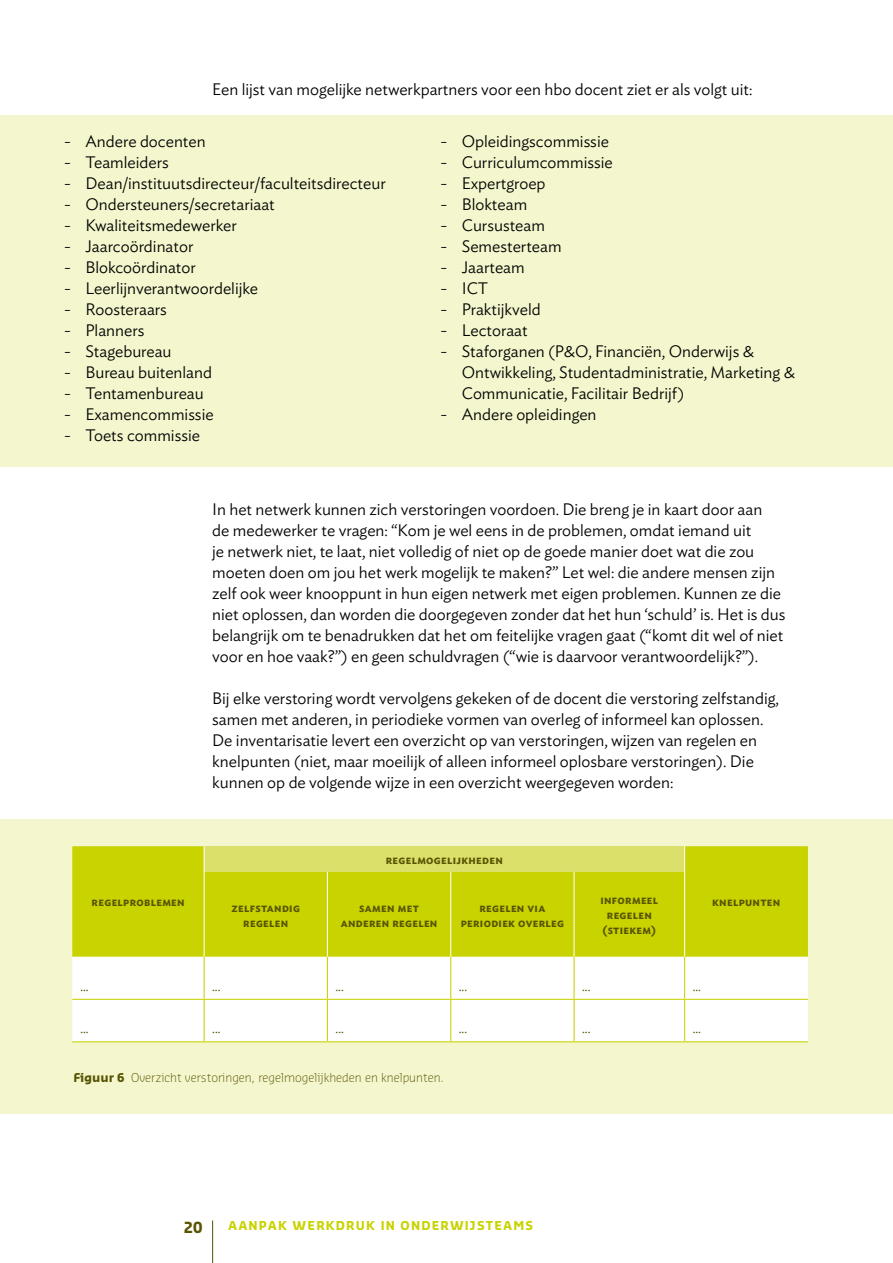
<style>
.page{position:relative;width:893px;height:1263px;background:#fff}
.page>*{position:absolute;margin:0;border:0;box-sizing:border-box;transform-origin:0 0}
.t1{font:300 16.5px/21px "Ideal Sans";color:#000}
.t2{font:700 15px "Sansa Pro";color:#595403}
.t3{font:600 12px/15px "Ideal Sans";letter-spacing:.025em;color:#595403;text-align:center}
.t4{font:300 12px "Sansa Pro";color:#595403}
.t5{font:12px "Ideal Sans";color:#595403}
.t6{font:700 12px "Sansa Pro";letter-spacing:.1em;color:#c8d300}
.s1{font-weight:700}
</style>
<div class="page">
<div style="left:0;top:819px;width:893px;height:294px;background:#f4f6cd"></div>
<div style="left:0;top:116px;width:893px;height:350px;background:#f4f6cd"></div>
<hr style="left:212px;top:1220px;width:1px;height:43px;background:#595403">
<div style="left:72px;top:846px;width:736px;height:111px;background:#c8d300"></div>
<div style="left:204px;top:846px;width:481px;height:26px;background:#dae069"></div>
<div style="left:72px;top:957px;width:736px;height:84px;background:#fff"></div>
<svg style="left:204px;top:846px;width:1px;height:26px"></svg>
<hr style="left:204px;top:872px;width:1px;height:85px;background:#fff">
<hr style="left:327px;top:872px;width:1px;height:85px;background:#fff">
<hr style="left:450px;top:872px;width:1px;height:85px;background:#fff">
<hr style="left:573px;top:872px;width:2px;height:85px;background:#fff">
<hr style="left:684px;top:872px;width:1px;height:85px;background:#fff">
<svg style="left:684px;top:846px;width:1px;height:26px"></svg>
<hr style="left:72px;top:999px;width:132px;height:1px;background:#c8d300">
<hr style="left:204px;top:999px;width:123px;height:1px;background:#c8d300">
<hr style="left:327px;top:999px;width:124px;height:1px;background:#c8d300">
<hr style="left:451px;top:999px;width:123px;height:1px;background:#c8d300">
<hr style="left:574px;top:999px;width:111px;height:1px;background:#c8d300">
<hr style="left:685px;top:999px;width:123px;height:1px;background:#c8d300">
<hr style="left:72px;top:1041px;width:132px;height:1px;background:#c8d300">
<hr style="left:204px;top:1041px;width:123px;height:1px;background:#c8d300">
<hr style="left:327px;top:1041px;width:124px;height:1px;background:#c8d300">
<hr style="left:451px;top:1041px;width:123px;height:1px;background:#c8d300">
<hr style="left:574px;top:1041px;width:111px;height:1px;background:#c8d300">
<hr style="left:685px;top:1041px;width:123px;height:1px;background:#c8d300">
<hr style="left:204px;top:957px;width:1px;height:42px;background:#c8d300">
<hr style="left:327px;top:957px;width:1px;height:42px;background:#c8d300">
<hr style="left:450px;top:957px;width:1px;height:42px;background:#c8d300">
<hr style="left:573px;top:957px;width:2px;height:42px;background:#c8d300">
<hr style="left:684px;top:957px;width:1px;height:42px;background:#c8d300">
<hr style="left:204px;top:1000px;width:1px;height:41px;background:#c8d300">
<hr style="left:327px;top:1000px;width:1px;height:41px;background:#c8d300">
<hr style="left:450px;top:1000px;width:1px;height:41px;background:#c8d300">
<hr style="left:573px;top:1000px;width:2px;height:41px;background:#c8d300">
<hr style="left:684px;top:1000px;width:1px;height:41px;background:#c8d300">
<p class="t1" style="left:212px;top:77px;width:542px">Een lijst van mogelijke netwerkpartners voor een hbo docent ziet er als volgt uit:</p>
<p class="t1" style="left:64px;top:129px;width:143px">- Andere docenten</p>
<p class="t1" style="left:64px;top:150px;width:106px">- Teamleiders</p>
<p class="t1" style="left:64px;top:171px;width:323px">- Dean/instituutsdirecteur/faculteitsdirecteur</p>
<p class="t1" style="left:64px;top:192px;width:212px">- Ondersteuners/secretariaat</p>
<p class="t1" style="left:64px;top:213px;width:174px">- Kwaliteitsmedewerker</p>
<p class="t1" style="left:64px;top:234px;width:131px">- Jaarcoördinator</p>
<p class="t1" style="left:64px;top:255px;width:133px">- Blokcoördinator</p>
<p class="t1" style="left:64px;top:276px;width:195px">- Leerlijnverantwoordelijke</p>
<p class="t1" style="left:64px;top:297px;width:104px">- Roosteraars</p>
<p class="t1" style="left:64px;top:318px;width:82px">- Planners</p>
<p class="t1" style="left:64px;top:339px;width:109px">- Stagebureau</p>
<p class="t1" style="left:64px;top:360px;width:149px">- Bureau buitenland</p>
<p class="t1" style="left:64px;top:381px;width:141px">- Tentamenbureau</p>
<p class="t1" style="left:64px;top:402px;width:151px">- Examencommissie</p>
<p class="t1" style="left:64px;top:423px;width:137px">- Toets commissie</p>
<p class="t1" style="left:441px;top:129px;width:170px">- Opleidingscommissie</p>
<p class="t1" style="left:441px;top:150px;width:174px">- Curriculumcommissie</p>
<p class="t1" style="left:441px;top:171px;width:107px">- Expertgroep</p>
<p class="t1" style="left:441px;top:192px;width:88px">- Blokteam</p>
<p class="t1" style="left:441px;top:213px;width:106px">- Cursusteam</p>
<p class="t1" style="left:441px;top:234px;width:123px">- Semesterteam</p>
<p class="t1" style="left:441px;top:255px;width:86px">- Jaarteam</p>
<p class="t1" style="left:441px;top:276px;width:49px">- ICT</p>
<p class="t1" style="left:441px;top:297px;width:102px">- Praktijkveld</p>
<p class="t1" style="left:441px;top:318px;width:89px">- Lectoraat</p>
<p class="t1" style="left:462px;top:339px;width:335px;text-indent:-21px">- Staforganen (P&amp;O, Financiën, Onderwijs &amp;<br>Ontwikkeling, Studentadministratie, Marketing &amp;<br>Communicatie, Facilitair Bedrijf)</p>
<p class="t1" style="left:441px;top:402px;width:158px">- Andere opleidingen</p>
<p class="t1" style="left:212px;top:497px;width:575px">In het netwerk kunnen zich verstoringen voordoen. Die breng je in kaart door aan<br>de medewerker te vragen: “Kom je wel eens in de problemen, omdat iemand uit<br>je netwerk niet, te laat, niet volledig of niet op de goede manier doet wat die zou moeten doen om jou het werk mogelijk te maken?” Let wel: die andere mensen zijn zelf ook weer knooppunt in hun eigen netwerk met eigen problemen. Kunnen ze die niet oplossen, dan worden die doorgegeven zonder dat het hun ‘schuld’ is. Het is dus belangrijk om te benadrukken dat het om feitelijke vragen gaat (“komt dit wel of niet voor en hoe vaak?”) en geen schuldvragen (“wie is daarvoor verantwoordelijk?”).</p>
<p class="t1" style="left:212px;top:686px;width:568px">Bij elke verstoring wordt vervolgens gekeken of de docent die verstoring zelfstandig, samen met anderen, in periodieke vormen van overleg of informeel kan oplossen.<br>De inventarisatie levert een overzicht op van verstoringen, wijzen van regelen en knelpunten (niet, maar moeilijk of alleen informeel oplosbare verstoringen). Die kunnen op de volgende wijze in een overzicht weergegeven worden:</p>
<p class="t3" style="left:92px;top:894px;width:95px">regelproblemen</p>
<p class="t3" style="left:386px;top:851px;width:119px">regelmogelijkheden</p>
<p class="t3" style="left:232px;top:899px;width:70px">zelfstandig regelen</p>
<p class="t3" style="left:341px;top:899px;width:98px">samen met anderen regelen</p>
<p class="t3" style="left:461px;top:899px;width:105px">regelen via periodiek overleg</p>
<p class="t3" style="left:600px;top:891px;width:59px">informeel regelen (stiekem)</p>
<p class="t3" style="left:712px;top:894px;width:70px">knelpunten</p>
<p class="t5" style="left:80px;top:977px;width:10px">...</p>
<p class="t5" style="left:212px;top:977px;width:10px">...</p>
<p class="t5" style="left:336px;top:977px;width:10px">...</p>
<p class="t5" style="left:459px;top:977px;width:10px">...</p>
<p class="t5" style="left:582px;top:977px;width:10px">...</p>
<p class="t5" style="left:693px;top:977px;width:10px">...</p>
<p class="t5" style="left:80px;top:1020px;width:10px">...</p>
<p class="t5" style="left:212px;top:1020px;width:10px">...</p>
<p class="t5" style="left:336px;top:1020px;width:10px">...</p>
<p class="t5" style="left:459px;top:1020px;width:10px">...</p>
<p class="t5" style="left:582px;top:1020px;width:10px">...</p>
<p class="t5" style="left:693px;top:1020px;width:10px">...</p>
<p class="t4" style="left:73px;top:1069px;width:372px"><span class="s1">Figuur 6</span> Overzicht verstoringen, regelmogelijkheden en knelpunten.</p>
<p class="t2" style="left:184px;top:1217px;width:20px">20</p>
<p class="t6" style="left:228px;top:1218px;width:307px">AANPAK WERKDRUK IN ONDERWIJSTEAMS</p>
</div>
